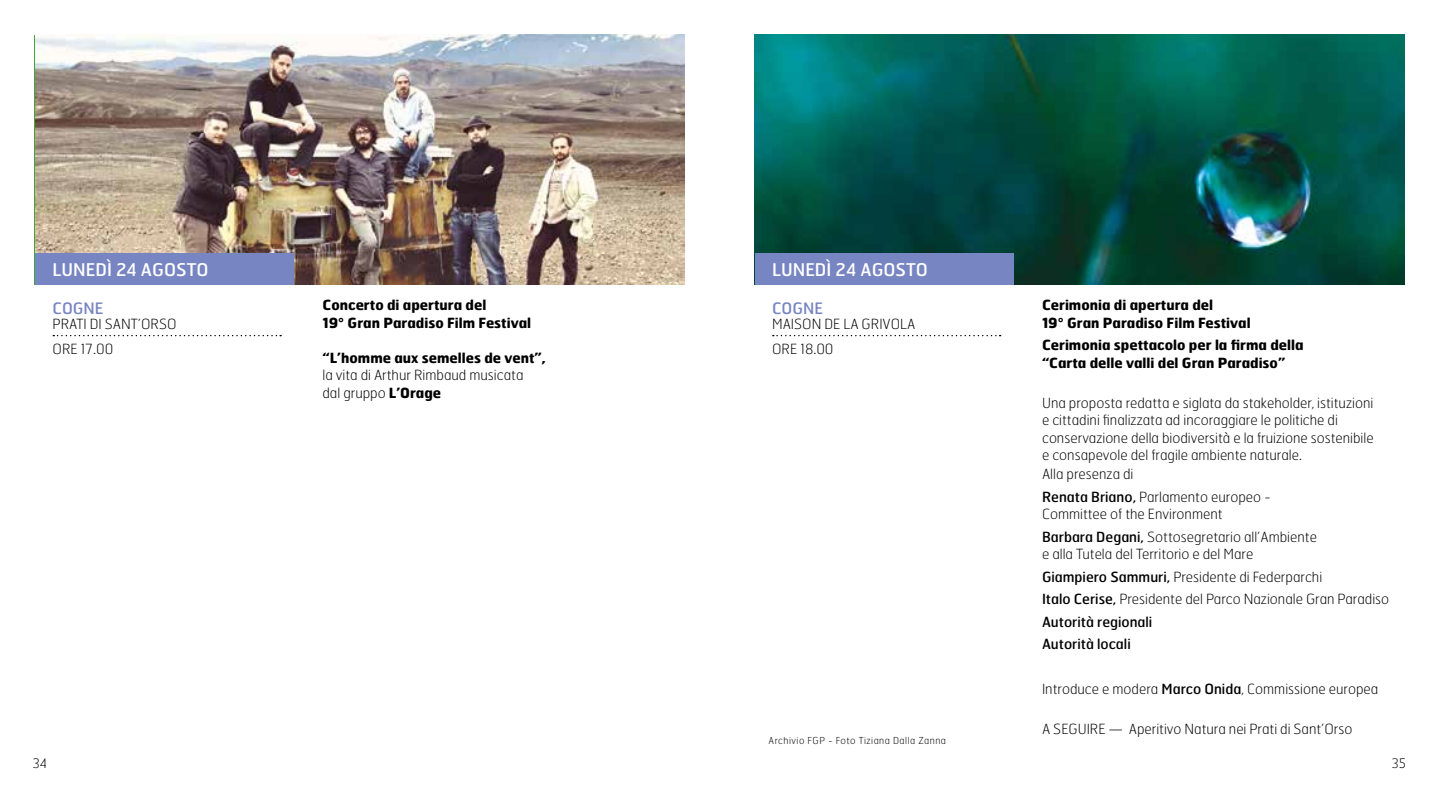
<style>
.page{position:relative;width:1439px;height:794px;background:#fff}
.page>*{position:absolute;margin:0;border:0;box-sizing:border-box;transform-origin:0 0}
.t1{font:17.5px "Hermes";color:#fff}
.t2{font:15.75px "Hermes";color:#7785c2}
.t3{font:100 14px/22.4px "Hermes";color:#000}
.t4{font:700 14px/17.5px "Hermes";color:#000}
.t5{font:100 13.12px "Hermes";color:#000}
.t6{font:100 9.62px "Hermes";letter-spacing:.05em;color:#000}
.s1{font-weight:700}
.s2{font-weight:400}
</style>
<div class="page">
<img style="left:36px;top:35px;width:649px;height:250px">
<div style="left:36px;top:253px;width:258px;height:32px;background:#7785c2"></div>
<svg style="left:53px;top:335px;width:228px;height:1px"></svg>
<img style="left:754px;top:35px;width:650px;height:250px">
<div style="left:755px;top:253px;width:258px;height:32px;background:#7785c2"></div>
<svg style="left:773px;top:335px;width:227px;height:1px"></svg>
<p class="t1" style="left:53px;top:259px;width:157px">Lunedì 24 agosto</p>
<p class="t2" style="left:53px;top:298px;width:52px">Cogne</p>
<p class="t3" style="left:53px;top:311px;width:123px;line-height:25.4px">PRATI DI SANT’ORSO ore 17.00</p>
<p class="t4" style="left:322px;top:296px;width:210px">Concerto di apertura del<br>19° Gran Paradiso Film Festival</p>
<p class="t4" style="left:322px;top:348px;width:225px">“L’homme aux semelles de vent”,</p>
<p class="t3" style="left:322px;top:366px;width:202px;line-height:17.5px">la vita di Arthur Rimbaud musicata dal gruppo <span class="s1">L’Orage</span></p>
<p class="t1" style="left:772px;top:259px;width:157px">Lunedì 24 agosto</p>
<p class="t2" style="left:772px;top:298px;width:52px">Cogne</p>
<p class="t3" style="left:772px;top:311px;width:136px;line-height:25.4px">maison de la grivola ore 18.00</p>
<p class="t6" style="left:768px;top:734px;width:46px">Archivio fgp</p>
<p class="t6" style="left:828px;top:734px;width:119px">- Foto Tiziana Dalla Zanna</p>
<p class="t4" style="left:1042px;top:296px;width:210px">Cerimonia di apertura del<br>19° Gran Paradiso Film Festival</p>
<p class="t4" style="left:1042px;top:336px;width:263px">Cerimonia spettacolo per la firma della “Carta delle valli del Gran Paradiso”</p>
<p class="t3" style="left:1042px;top:393px;width:333px;line-height:17.5px">U na proposta redatta e siglata da stakeholder, istituzioni e cittadini finalizzata ad incoraggiare le politiche di conservazione della biodiversità e la fruizione sostenibile e consapevole del fragile ambiente naturale.</p>
<p class="t3" style="left:1042px;top:463px;width:230px">Alla presenza di<br><span class="s2">Renata Briano,</span> Parlamento europeo -</p>
<p class="t3" style="left:1042px;top:503px;width:276px">Committee of the Environment<br><span class="s2">Barbara Degani,</span> Sottosegretario all’Ambiente</p>
<p class="t3" style="left:1042px;top:543px;width:349px">e alla Tutela del Territorio e del Mare<br><span class="s2">Giampiero Sammuri,</span> Presidente di Federparchi<br><span class="s2">Italo Cerise,</span> Presidente del Parco Nazionale Gran Paradiso <span class="s2">Autorità regionali<br>Autorità locali</span></p>
<p class="t3" style="left:1042px;top:677px;width:338px">I ntroduce e modera <span class="s2">Marco Onida</span>, Commissione europea</p>
<p class="t3" style="left:1042px;top:717px;width:312px">A seg uire — Aperitivo Natura nei Prati di Sant’O rso</p>
<p class="t5" style="left:33px;top:755px;width:16px">34</p>
<p class="t5" style="left:1391px;top:755px;width:16px">35</p>
</div>
